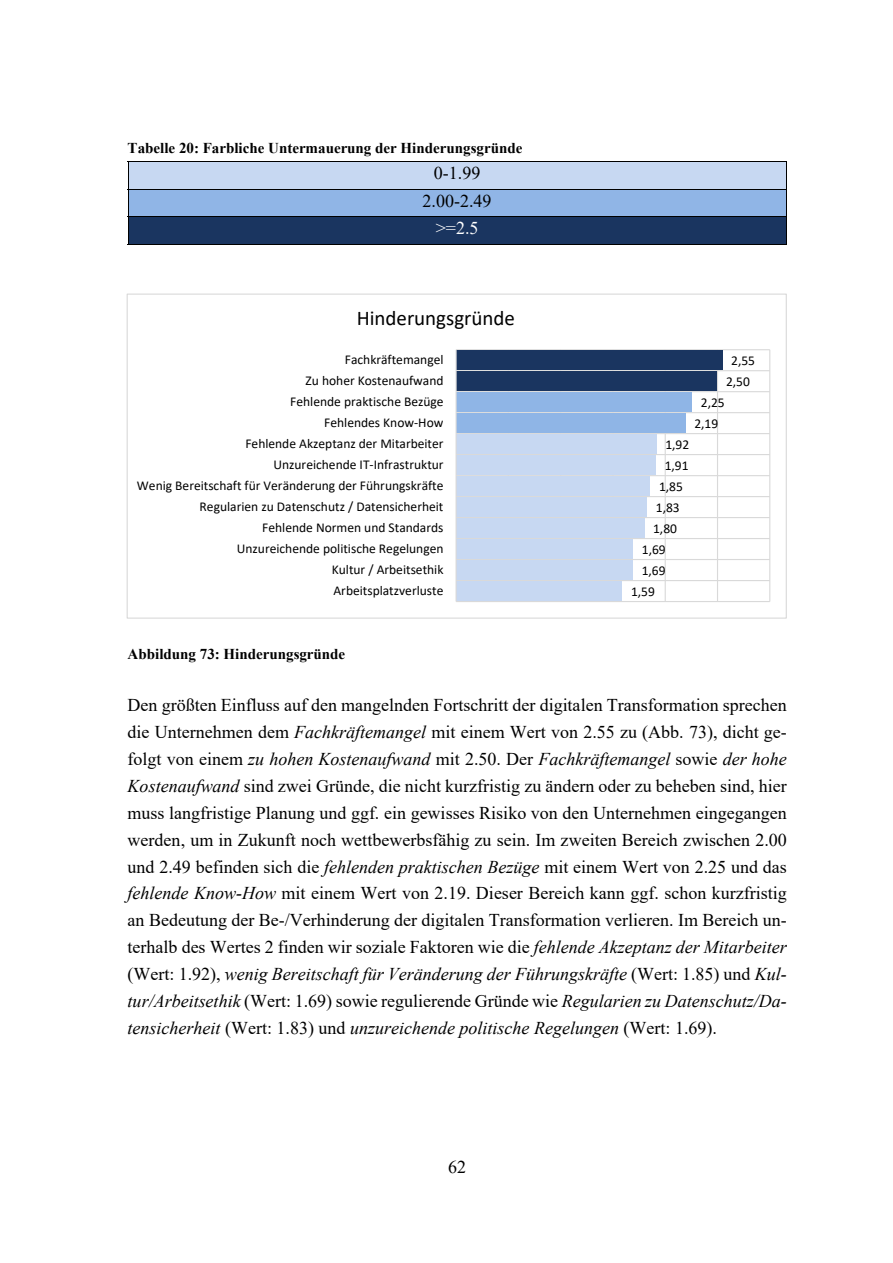
<style>
.page{position:relative;width:893px;height:1263px;background:#fff}
.page>*{position:absolute;margin:0;border:0;box-sizing:border-box;transform-origin:0 0}
.t1{font:21px "Calibri";color:#000}
.t2{font:18px/26.8px "Times New Roman";color:#000;text-align:center}
.t3{font:18px "Times New Roman";color:#fff}
.t4{font:700 15px "Times New Roman";color:#000}
.t5{font:13.5px/21px "Calibri";color:#000;text-align:center}
.s1{font-style:italic}
</style>
<div class="page">
<div style="left:128px;top:162px;width:658px;height:27px;background:#c7d8f2"></div>
<hr style="left:128px;top:161px;width:659px;height:1px;background:#000">
<div style="left:128px;top:190px;width:658px;height:27px;background:#90b5e6"></div>
<hr style="left:128px;top:189px;width:659px;height:1px;background:#000">
<div style="left:128px;top:217px;width:658px;height:27px;background:#1a3560"></div>
<hr style="left:128px;top:217px;width:659px;height:1px;background:#000">
<svg style="left:128px;top:162px;width:1px;height:82px"></svg>
<hr style="left:128px;top:244px;width:658px;height:1px;background:#000">
<svg style="left:786px;top:162px;width:1px;height:83px"></svg>
<hr style="left:665px;top:350px;width:1px;height:252px;background:#d9d9d9">
<hr style="left:717px;top:350px;width:1px;height:252px;background:#d9d9d9">
<hr style="left:769px;top:350px;width:1px;height:252px;background:#d9d9d9">
<hr style="left:456px;top:349px;width:314px;height:1px;background:#d9d9d9">
<hr style="left:456px;top:370px;width:314px;height:1px;background:#d9d9d9">
<hr style="left:456px;top:391px;width:314px;height:1px;background:#d9d9d9">
<hr style="left:456px;top:412px;width:314px;height:1px;background:#d9d9d9">
<hr style="left:456px;top:433px;width:314px;height:1px;background:#d9d9d9">
<hr style="left:456px;top:454px;width:314px;height:1px;background:#d9d9d9">
<hr style="left:456px;top:475px;width:314px;height:1px;background:#d9d9d9">
<hr style="left:456px;top:496px;width:314px;height:1px;background:#d9d9d9">
<hr style="left:456px;top:517px;width:314px;height:1px;background:#d9d9d9">
<hr style="left:456px;top:538px;width:314px;height:1px;background:#d9d9d9">
<hr style="left:456px;top:559px;width:314px;height:1px;background:#d9d9d9">
<hr style="left:456px;top:580px;width:314px;height:1px;background:#d9d9d9">
<hr style="left:456px;top:601px;width:314px;height:1px;background:#d9d9d9">
<div style="left:456px;top:350px;width:266px;height:20px;background:#1a3560"></div>
<div style="left:456px;top:371px;width:261px;height:20px;background:#1a3560"></div>
<div style="left:456px;top:392px;width:236px;height:20px;background:#8fb5e6"></div>
<div style="left:456px;top:413px;width:229px;height:20px;background:#8fb5e6"></div>
<div style="left:456px;top:434px;width:200px;height:20px;background:#c7d8f2"></div>
<div style="left:456px;top:455px;width:200px;height:20px;background:#c7d8f2"></div>
<div style="left:456px;top:476px;width:194px;height:20px;background:#c7d8f2"></div>
<div style="left:456px;top:497px;width:191px;height:20px;background:#c7d8f2"></div>
<div style="left:456px;top:518px;width:188px;height:20px;background:#c7d8f2"></div>
<div style="left:456px;top:539px;width:177px;height:20px;background:#c7d8f2"></div>
<div style="left:456px;top:560px;width:177px;height:20px;background:#c7d8f2"></div>
<div style="left:456px;top:581px;width:166px;height:20px;background:#c7d8f2"></div>
<hr style="left:455px;top:350px;width:2px;height:252px;background:#d9d9d9">
<p class="t4" style="left:128px;top:140px;width:396px">Tabelle 20: Farbliche Untermauerung der Hinderungsgründe</p>
<p class="t2" style="left:423px;top:159px;width:71px;line-height:27.8px">0-1.99<br>2.00-2.49</p>
<p class="t3" style="left:436px;top:218px;width:44px">&gt;=2.5</p>
<p class="t1" style="left:357px;top:309px;width:160px">Hinderungsgründe</p>
<p class="t5" style="left:137px;top:350px;width:308px;text-align:right">Fachkräftemangel<br>Zu hoher Kostenaufwand<br>Fehlende praktische Bezüge<br>Fehlendes Know-How<br>Fehlende Akzeptanz der Mitarbeiter<br>Unzureichende IT-Infrastruktur<br>Wenig Bereitschaft für Veränderung der Führungskräfte<br>Regularien zu Datenschutz / Datensicherheit<br>Fehlende Normen und Standards<br>Unzureichende politische Regelungen<br>Kultur / Arbeitsethik<br>Arbeitsplatzverluste</p>
<p class="t5" style="left:726px;top:351px;width:31px">2,55<br>2,50</p>
<p class="t5" style="left:694px;top:393px;width:32px">2,25<br>2,19</p>
<p class="t5" style="left:665px;top:435px;width:25px">1,92</p>
<p class="t5" style="left:665px;top:456px;width:25px">1,91</p>
<p class="t5" style="left:659px;top:477px;width:25px">1,85</p>
<p class="t5" style="left:656px;top:498px;width:25px">1,83</p>
<p class="t5" style="left:653px;top:519px;width:25px">1,80</p>
<p class="t5" style="left:642px;top:540px;width:25px">1,69</p>
<p class="t5" style="left:642px;top:561px;width:25px">1,69</p>
<p class="t5" style="left:631px;top:582px;width:25px">1,59</p>
<p class="t4" style="left:128px;top:646px;width:219px">Abbildung 73: Hinderungsgründe</p>
<p class="t2" style="left:128px;top:692px;width:661px;text-align:justify">Den größten Einfluss auf den mangelnden Fortschritt der digitalen Transformation sprechen die Unternehmen dem <span class="s1">Fachkräftemangel</span> mit einem Wert von 2.55 zu (Abb. 73), dicht ge&shy;folgt von einem <span class="s1">zu hohen Kostenaufwand</span> mit 2.50. Der <span class="s1">Fachkräftemangel</span> sowie <span class="s1">der hohe Kostenaufwand</span> sind zwei Gründe, die nicht kurzfristig zu ändern oder zu beheben sind, hier muss langfristige Planung und ggf. ein gewisses Risiko von den Unternehmen eingegangen werden, um in Zukunft noch wettbewerbsfähig zu sein. Im zweiten Bereich zwischen 2.00 und 2.49 befinden sich die <span class="s1">fehlenden praktischen Bezüge</span> mit einem Wert von 2.25 und das <span class="s1">fehlende Know-How</span> mit einem Wert von 2.19. Dieser Bereich kann ggf. schon kurzfristig an Bedeutung der Be-/Verhinderung der digitalen Transformation verlieren. Im Bereich un&shy;terhalb des Wertes 2 finden wir soziale Faktoren wie die <span class="s1">fehlende Akzeptanz der Mitarbeiter </span>(Wert: 1.92), <span class="s1">wenig Bereitschaft für Veränderung der Führungskräfte</span> (Wert: 1.85) und <span class="s1">Kul&shy;tur/Arbeitsethik</span> (Wert: 1.69) sowie regulierende Gründe wie <span class="s1">Regularien zu Datenschutz/Da&shy;tensicherheit</span> (Wert: 1.83) und <span class="s1">unzureichende politische Regelungen</span> (Wert: 1.69).</p>
<p class="t2" style="left:448px;top:1153px;width:19px">62</p>
</div>
